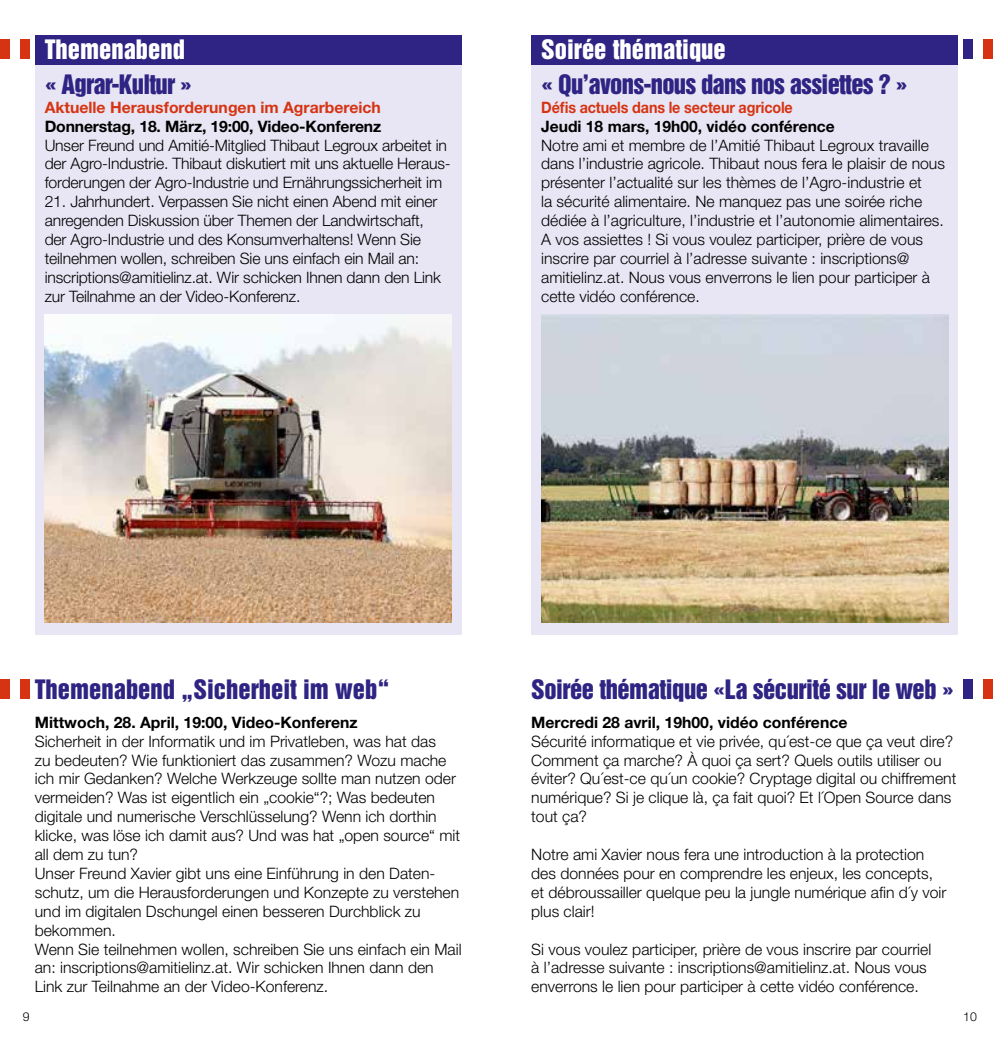
<style>
.page{position:relative;width:993px;height:1042px;background:#fff}
.page>*{position:absolute;margin:0;border:0;box-sizing:border-box;transform-origin:0 0}
.t1{font:24.5px "Helvetica Inserat";letter-spacing:-.02em;color:#2f2483}
.t2{font:24.5px "Helvetica Inserat";color:#2f2483}
.t3{font:24.5px "Helvetica Inserat";color:#fff}
.t4{font:300 15.75px/18.9px "Helvetica Neue LT Std";color:#000}
.t5{font:700 15.75px "Helvetica Neue LT Std";color:#000}
.t6{font:700 15.75px "Helvetica Neue LT Std";color:#d63313}
.t7{font:700 15.75px "Helvetica Neue LT Std";color:#d63313;scale:.91 1}
.t8{font:300 12.25px "Helvetica Neue LT Std";color:#000}
</style>
<div class="page">
<div style="left:0;top:679px;width:10px;height:20px;background:#d63313"></div>
<div style="left:20px;top:679px;width:10px;height:20px;background:#d63313"></div>
<div style="left:962px;top:679px;width:10px;height:20px;background:#2f2483"></div>
<div style="left:982px;top:679px;width:10px;height:20px;background:#d63313"></div>
<div style="left:35px;top:64px;width:426px;height:571px;background:#e8e6f4"></div>
<img style="left:45px;top:315px;width:406px;height:307px">
<div style="left:35px;top:35px;width:426px;height:29px;background:#2f2483"></div>
<div style="left:0;top:39px;width:10px;height:20px;background:#d63313"></div>
<div style="left:20px;top:39px;width:10px;height:20px;background:#d63313"></div>
<div style="left:531px;top:64px;width:426px;height:571px;background:#e8e6f4"></div>
<img style="left:541px;top:315px;width:406px;height:307px">
<div style="left:531px;top:35px;width:426px;height:29px;background:#2f2483"></div>
<div style="left:962px;top:39px;width:10px;height:20px;background:#2f2483"></div>
<div style="left:982px;top:39px;width:10px;height:20px;background:#d63313"></div>
<h1 class="t3" style="left:45px;top:35px;width:142px">Themenabend</h1>
<h1 class="t1" style="left:45px;top:70px;width:149px">« Agrar-Kultur »</h1>
<p class="t6" style="left:45px;top:97px;width:337px">Aktuelle Herausforderungen im Agrarbereich</p>
<p class="t5" style="left:45px;top:116px;width:338px">Donnerstag, 18. März, 19:00, Video-Konferenz</p>
<p class="t4" style="left:45px;top:135px;width:407px">Unser Freund und Amitié-Mitglied Thibaut Legroux arbeitet in der Agro-Industrie. Thibaut diskutiert mit uns aktuelle Heraus&shy;forderungen der Agro-Industrie und Ernährungssicherheit im</p>
<p class="t4" style="left:45px;top:192px;width:398px">21. Jahrhundert. Verpassen Sie nicht einen Abend mit einer anregenden Diskussion über Themen der Landwirtschaft, der Agro-Industrie und des Konsumverhaltens! Wenn Sie teilnehmen wollen, schreiben Sie uns einfach ein Mail an: inscriptions@amitielinz.at. Wir schicken Ihnen dann den Link zur Teilnahme an der Video-Konferenz.</p>
<h1 class="t3" style="left:541px;top:35px;width:186px">Soirée thématique</h1>
<h1 class="t1" style="left:541px;top:70px;width:368px">« Qu’avons-nous dans nos assiettes ? »</h1>
<p class="t7" style="left:541px;top:97px;width:278px">Défis actuels dans le secteur agricole</p>
<p class="t5" style="left:541px;top:116px;width:295px">Jeudi 18 mars, 19h00, vidéo conférence</p>
<p class="t4" style="left:541px;top:135px;width:405px">Notre ami et membre de l’Amitié Thibaut Legroux travaille dans l’industrie agricole. Thibaut nous fera le plaisir de nous présenter l’actualité sur les thèmes de l’Agro-industrie et<br>la sécurité alimentaire. Ne manquez pas une soirée riche dédiée à l’agriculture, l’industrie et l’autonomie alimentaires.<br>A vos assiettes ! Si vous voulez participer, prière de vous inscrire par courriel à l’adresse suivante : inscriptions@ amitielinz.at. Nous vous enverrons le lien pour participer à cette vidéo conférence.</p>
<h1 class="t2" style="left:35px;top:674px;width:356px">Themenabend „Sicherheit im web“</h1>
<p class="t5" style="left:35px;top:712px;width:324px">Mittwoch, 28. April, 19:00, Video-Konferenz</p>
<p class="t4" style="left:35px;top:731px;width:428px">Sicherheit in der Informatik und im Privatleben, was hat das<br>zu bedeuten? Wie funktioniert das zusammen? Wozu mache ich mir Gedanken? Welche Werkzeuge sollte man nutzen oder vermeiden? Was ist eigentlich ein „cookie“?; Was bedeuten digitale und numerische Verschlüsselung? Wenn ich dorthin klicke, was löse ich damit aus? Und was hat „open source“ mit all dem zu tun?<br>Unser Freund Xavier gibt uns eine Einführung in den Daten&shy;schutz, um die Herausforderungen und Konzepte zu verstehen und im digitalen Dschungel einen besseren Durchblick zu bekommen.<br>Wenn Sie teilnehmen wollen, schreiben Sie uns einfach ein Mail an: inscriptions@amitielinz.at. Wir schicken Ihnen dann den Link zur Teilnahme an der Video-Konferenz.</p>
<h1 class="t1" style="left:531px;top:674px;width:424px">Soirée thématique «La sécurité sur le web »</h1>
<p class="t5" style="left:531px;top:712px;width:317px">Mercredi 28 avril, 19h00, vidéo conférence</p>
<p class="t4" style="left:531px;top:731px;width:426px">Sécurité informatique et vie privée, qu´est-ce que ça veut dire?<br>Comment ça marche? À quoi ça sert? Quels outils utiliser ou éviter? Qu´est-ce qu´un cookie? Cryptage digital ou chiffrement numérique? Si je clique là, ça fait quoi? Et l´Open Source dans tout ça?</p>
<p class="t4" style="left:531px;top:844px;width:416px">Notre ami Xavier nous fera une introduction à la protection des données pour en comprendre les enjeux, les concepts, et débroussailler quelque peu la jungle numérique afin d´y voir plus clair!</p>
<p class="t4" style="left:531px;top:939px;width:401px">Si vous voulez participer, prière de vous inscrire par courriel à l’adresse suivante : inscriptions@amitielinz.at. Nous vous enverrons le lien pour participer à cette vidéo conférence.</p>
<p class="t8" style="left:23px;top:1009px;width:8px">9</p>
<p class="t8" style="left:962px;top:1009px;width:15px">10</p>
</div>
